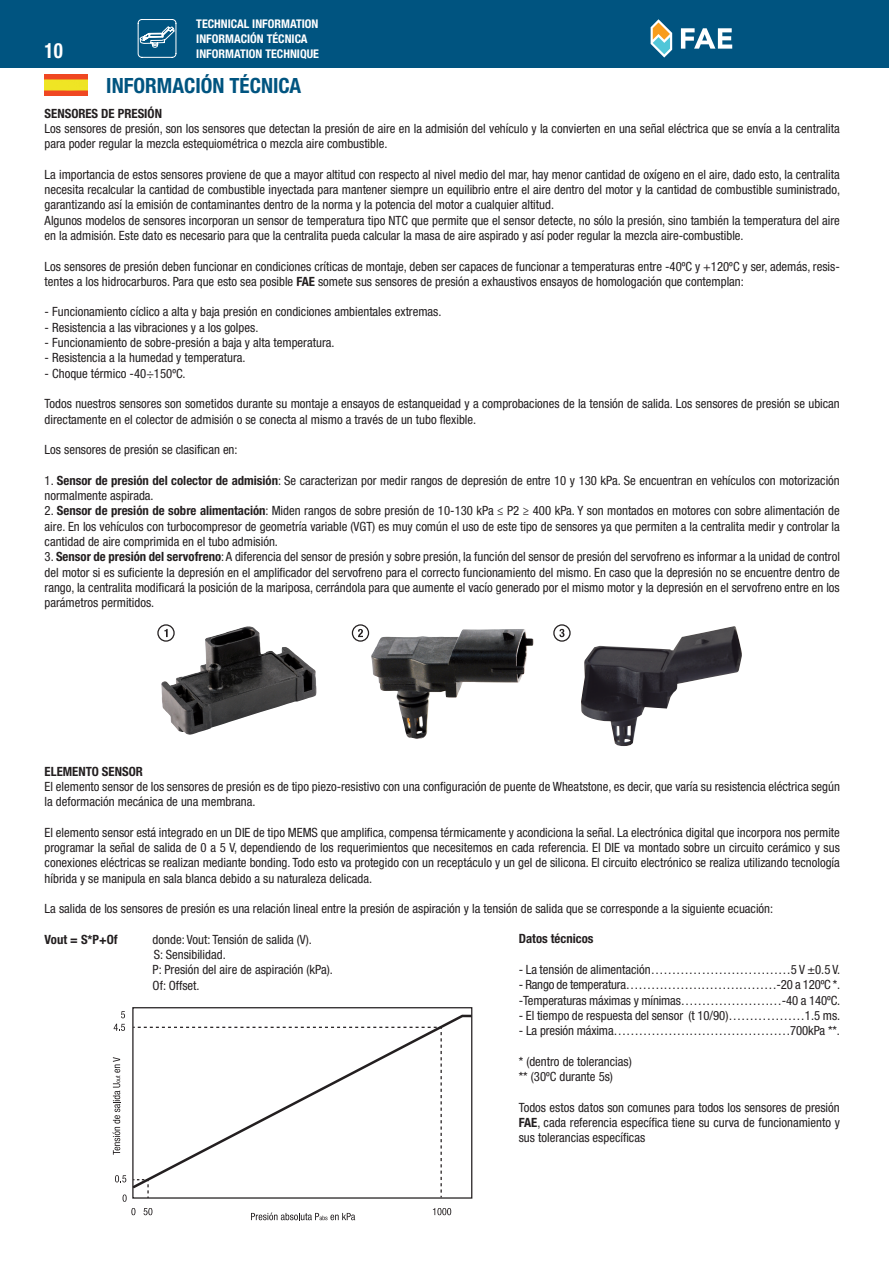
<style>
.page{position:relative;width:893px;height:1263px;background:#fff}
.page>*{position:absolute;margin:0;border:0;box-sizing:border-box;transform-origin:0 0}
.t1{font:700 condensed 21px "Helvetica Neue LT Std";color:#005480}
.t2{font:700 condensed 21px "Helvetica Neue LT Std";color:#fff;scale:.9 1}
.t3{font:condensed 12.75px/15.3px "Helvetica Neue LT Std";color:#231f20}
.t4{font:700 condensed 12.75px "Helvetica Neue LT Std";color:#231f20}
.t5{font:700 condensed 12px/14.9px "Helvetica Neue LT Std";color:#fff}
.s1{font-weight:700}
</style>
<div class="page">
<div style="left:0;top:0;width:889px;height:68px;background:#005480"></div>
<svg style="left:681px;top:28px;width:51px;height:21px"></svg>
<svg style="left:651px;top:19px;width:21px;height:39px"></svg>
<svg style="left:138px;top:19px;width:38px;height:39px"></svg>
<img style="left:45px;top:74px;width:42px;height:22px">
<svg style="left:132px;top:1013px;width:341px;height:178px"></svg>
<svg style="left:433px;top:1208px;width:18px;height:7px"></svg>
<svg style="left:131px;top:1208px;width:4px;height:7px"></svg>
<svg style="left:144px;top:1208px;width:8px;height:7px"></svg>
<svg style="left:121px;top:1011px;width:4px;height:7px"></svg>
<svg style="left:251px;top:1212px;width:104px;height:8px"></svg>
<svg style="left:113px;top:1024px;width:329px;height:178px"></svg>
<img style="left:161px;top:626px;width:156px;height:109px">
<img style="left:581px;top:626px;width:161px;height:120px">
<img style="left:371px;top:629px;width:163px;height:110px">
<svg style="left:164px;top:629px;width:4px;height:8px"></svg>
<div style="left:157px;top:624px;width:18px;height:18px;border:1px solid #231f20;border-radius:50%"></div>
<svg style="left:358px;top:629px;width:5px;height:8px"></svg>
<div style="left:352px;top:624px;width:17px;height:18px;border:1px solid #231f20;border-radius:50%"></div>
<svg style="left:559px;top:629px;width:5px;height:8px"></svg>
<div style="left:553px;top:624px;width:18px;height:18px;border:1px solid #231f20;border-radius:50%"></div>
<p class="t5" style="left:196px;top:16px;width:124px">TECHNICAL INFORMATION<br>INFORMACIÓN TÉCNICA</p>
<h1 class="t2" style="left:45px;top:37px;width:22px">10</h1>
<p class="t5" style="left:196px;top:46px;width:124px">INFORMATION TECHNIQUE</p>
<h1 class="t1" style="left:106px;top:72px;width:196px">INFORMACIÓN TÉCNICA</h1>
<p class="t4" style="left:45px;top:105px;width:119px">SENSORES DE PRESIÓN</p>
<p class="t3" style="left:45px;top:121px;width:796px">Los sensores de presión, son los sensores que detectan la presión de aire en la admisión del vehículo y la convierten en una señal eléctrica que se envía a la centralita para poder regular la mezcla estequiométrica o mezcla aire combustible.</p>
<p class="t3" style="left:45px;top:166px;width:797px">La importancia de estos sensores proviene de que a mayor altitud con respecto al nivel medio del mar, hay menor cantidad de oxígeno en el aire, dado esto, la centralita necesita recalcular la cantidad de combustible inyectada para mantener siempre un equilibrio entre el aire dentro del motor y la cantidad de combustible suministrado, garantizando así la emisión de contaminantes dentro de la norma y la potencia del motor a cualquier altitud.<br>Algunos modelos de sensores incorporan un sensor de temperatura tipo NTC que permite que el sensor detecte, no sólo la presión, sino también la temperatura del aire en la admisión. Este dato es necesario para que la centralita pueda calcular la masa de aire aspirado y así poder regular la mezcla aire-combustible.</p>
<p class="t3" style="left:45px;top:258px;width:797px">Los sensores de presión deben funcionar en condiciones críticas de montaje, deben ser capaces de funcionar a temperaturas entre -40ºC y +120ºC y ser, además, resis&shy;tentes a los hidrocarburos. Para que esto sea posible <span class="s1">FAE</span> somete sus sensores de presión a exhaustivos ensayos de homologación que contemplan:</p>
<p class="t3" style="left:45px;top:304px;width:398px">- Funcionamiento cíclico a alta y baja presión en condiciones ambientales extremas.</p>
<p class="t3" style="left:45px;top:319px;width:215px">- Resistencia a las vibraciones y a los golpes.</p>
<p class="t3" style="left:45px;top:335px;width:291px">- Funcionamiento de sobre-presión a baja y alta temperatura.</p>
<p class="t3" style="left:45px;top:350px;width:202px">- Resistencia a la humedad y temperatura.</p>
<p class="t3" style="left:45px;top:365px;width:143px">- Choque térmico -40÷150ºC.</p>
<p class="t3" style="left:45px;top:396px;width:797px">Todos nuestros sensores son sometidos durante su montaje a ensayos de estanqueidad y a comprobaciones de la tensión de salida. Los sensores de presión se ubican directamente en el colector de admisión o se conecta al mismo a través de un tubo flexible.</p>
<p class="t3" style="left:45px;top:442px;width:194px">Los sensores de presión se clasifican en:</p>
<p class="t3" style="left:45px;top:472px;width:797px">1. <span class="s1">Sensor de presión del colector de admisión</span>: Se caracterizan por medir rangos de depresión de entre 10 y 130 kPa. Se encuentran en vehículos con motorización normalmente aspirada.</p>
<p class="t3" style="left:45px;top:503px;width:797px;text-align:justify">2. <span class="s1">Sensor de presión de sobre alimentación</span>: Miden rangos de sobre presión de 10-130 kPa ≤ P2 ≥ 400 kPa. Y son montados en motores con sobre alimentación de aire. En los vehículos con turbocompresor de geometría variable (VGT) es muy común el uso de este tipo de sensores ya que permiten a la centralita medir y controlar la cantidad de aire comprimida en el tubo admisión.</p>
<p class="t3" style="left:45px;top:549px;width:797px;text-align:justify">3. <span class="s1">Sensor de presión del servofreno</span>: A diferencia del sensor de presión y sobre presión, la función del sensor de presión del servofreno es informar a la unidad de control del motor si es suficiente la depresión en el amplificador del servofreno para el correcto funcionamiento del mismo. En caso que la depresión no se encuentre dentro de rango, la centralita modificará la posición de la mariposa, cerrándola para que aumente el vacío generado por el mismo motor y la depresión en el servofreno entre en los parámetros permitidos.</p>
<p class="t4" style="left:45px;top:763px;width:100px">ELEMENTO SENSOR</p>
<p class="t3" style="left:45px;top:778px;width:797px">El elemento sensor de los sensores de presión es de tipo piezo-resistivo con una configuración de puente de Wheatstone, es decir, que varía su resistencia eléctrica según la deformación mecánica de una membrana.</p>
<p class="t3" style="left:45px;top:824px;width:797px;text-align:justify">El elemento sensor está integrado en un DIE de tipo MEMS que amplifica, compensa térmicamente y acondiciona la señal. La electrónica digital que incorpora nos permite programar la señal de salida de 0 a 5 V, dependiendo de los requerimientos que necesitemos en cada referencia. El DIE va montado sobre un circuito cerámico y sus conexiones eléctricas se realizan mediante bonding. Todo esto va protegido con un receptáculo y un gel de silicona. El circuito electrónico se realiza utilizando tecnología híbrida y se manipula en sala blanca debido a su naturaleza delicada.</p>
<p class="t3" style="left:45px;top:901px;width:730px">La salida de los sensores de presión es una relación lineal entre la presión de aspiración y la tensión de salida que se corresponde a la siguiente ecuación:</p>
<p class="t4" style="left:45px;top:931px;width:75px">Vout = S*P+Of</p>
<p class="t3" style="left:153px;top:931px;width:182px">donde: Vout: Tensión de salida (V).<br>S: Sensibilidad.<br>P: Presión del aire de aspiración (kPa).<br>Of: Offset.</p>
<p class="t4" style="left:519px;top:931px;width:76px">Datos técnicos</p>
<p class="t3" style="left:519px;top:962px;width:323px">- La tensión de alimentación……………………………5 V ±0.5 V.</p>
<p class="t3" style="left:519px;top:977px;width:323px">- Rango de temperatura………………………………-20 a 120ºC *. -Temperaturas máximas y mínimas……………………-40 a 140ºC.</p>
<p class="t3" style="left:519px;top:1007px;width:323px">- El tiempo de respuesta del sensor (t 10/90)………………1.5 ms.</p>
<p class="t3" style="left:519px;top:1023px;width:323px">- La presión máxima……………………………………700kPa **.</p>
<p class="t3" style="left:519px;top:1053px;width:115px">* (dentro de tolerancias) ** (30ºC durante 5s)</p>
<p class="t3" style="left:519px;top:1099px;width:323px;text-align:justify">Todos estos datos son comunes para todos los sensores de presión <span class="s1">FAE</span>, cada referencia específica tiene su curva de funcionamiento y sus tolerancias específicas</p>
</div>
